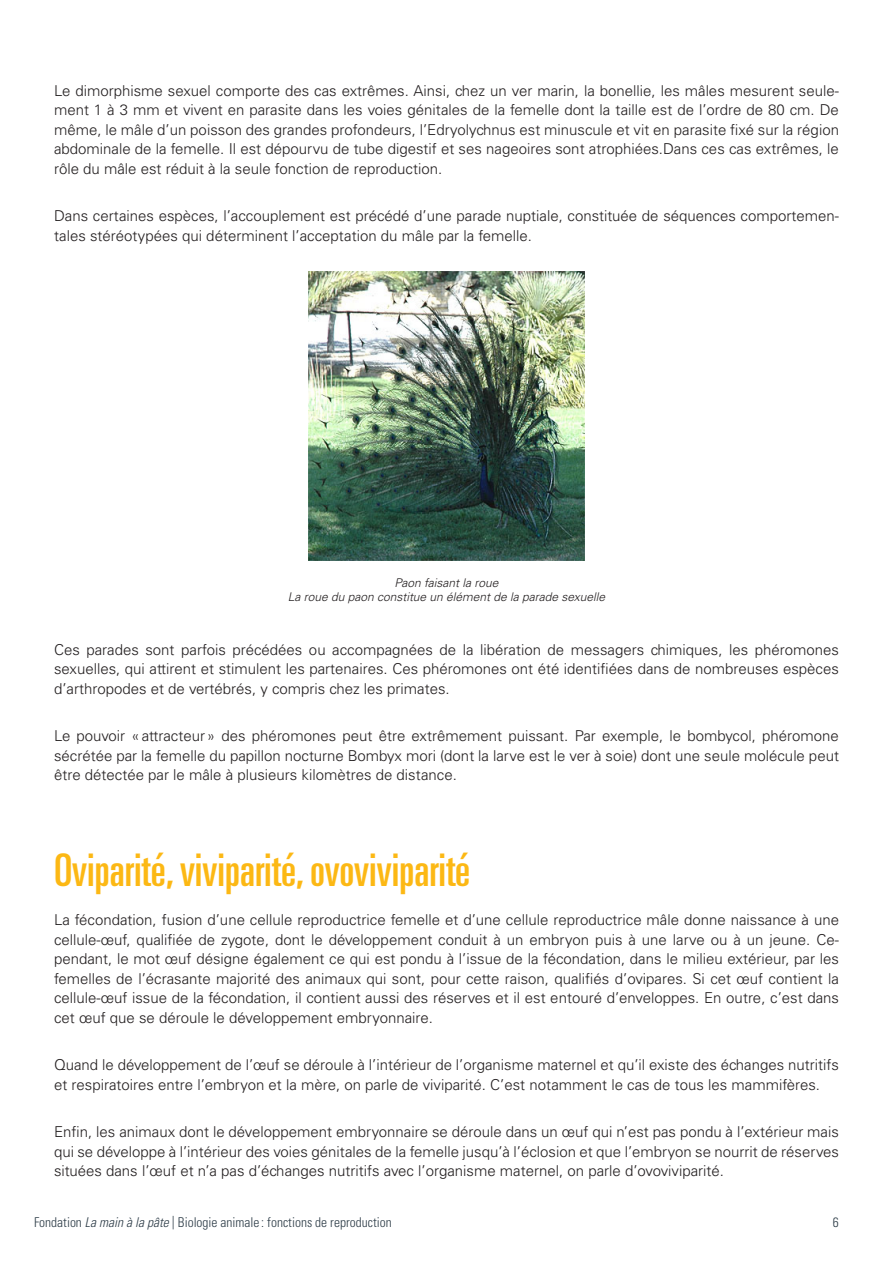
<style>
.page{position:relative;width:893px;height:1263px;background:#fff}
.page>*{position:absolute;margin:0;border:0;box-sizing:border-box;transform-origin:0 0}
.Rappel_titre_brochur{font:ultra-condensed 45px "Univers LT Std";color:#fcb814}
.Texte_justifié{font:300 15px/19.5px "Univers LT Std";color:#231f20;text-align:justify}
.t1{font:300 condensed 13.5px "Univers LT Std";color:#2e3d48}
.Légendes{font:italic 300 12px "Univers LT Std";color:#231f20}
.s1{font-style:italic}
</style>
<div class="page">
<img style="left:308px;top:271px;width:276px;height:290px">
<p class="Texte_justifié" style="left:54px;top:81px;width:786px">Le dimorphisme sexuel comporte des cas extrêmes. Ainsi, chez un ver marin, la bonellie, les mâles mesurent seule&shy;ment 1 à 3 mm et vivent en parasite dans les voies génitales de la femelle dont la taille est de l’ordre de 80 cm. De même, le mâle d’un poisson des grandes profondeurs, l’Edryolychnus est minuscule et vit en parasite fixé sur la région abdominale de la femelle. Il est dépourvu de tube digestif et ses nageoires sont atrophiées.Dans ces cas extrêmes, le rôle du mâle est réduit à la seule fonction de reproduction.</p>
<p class="Texte_justifié" style="left:54px;top:206px;width:786px">Dans certaines espèces, l’accouplement est précédé d’une parade nuptiale, constituée de séquences comportemen&shy;tales stéréotypées qui déterminent l’acceptation du mâle par la femelle.</p>
<p class="Légendes" style="left:394px;top:575px;width:106px">Paon faisant la roue</p>
<p class="Légendes" style="left:288px;top:589px;width:319px">La roue du paon constitue un élément de la parade sexuelle</p>
<p class="Texte_justifié" style="left:54px;top:640px;width:786px">Ces parades sont parfois précédées ou accompagnées de la libération de messagers chimiques, les phéromones sexuelles, qui attirent et stimulent les partenaires. Ces phéromones ont été identifiées dans de nombreuses espèces d’arthropodes et de vertébrés, y compris chez les primates.</p>
<p class="Texte_justifié" style="left:54px;top:726px;width:786px">Le pouvoir «attracteur» des phéromones peut être extrêmement puissant. Par exemple, le bombycol, phéromone sécrétée par la femelle du papillon nocturne Bombyx mori (dont la larve est le ver à soie) dont une seule molécule peut être détectée par le mâle à plusieurs kilomètres de distance.</p>
<p class="Rappel_titre_brochur" style="left:54px;top:844px;width:418px">Oviparité, viviparité, ovoviviparité</p>
<p class="Texte_justifié" style="left:54px;top:910px;width:786px">La fécondation, fusion d’une cellule reproductrice femelle et d’une cellule reproductrice mâle donne naissance à une cellule-œuf, qualifiée de zygote, dont le développement conduit à un embryon puis à une larve ou à un jeune. Ce&shy;pendant, le mot œuf désigne également ce qui est pondu à l’issue de la fécondation, dans le milieu extérieur, par les femelles de l’écrasante majorité des animaux qui sont, pour cette raison, qualifiés d’ovipares. Si cet œuf contient la cellule-œuf issue de la fécondation, il contient aussi des réserves et il est entouré d’enveloppes. En outre, c’est dans cet œuf que se déroule le développement embryonnaire.</p>
<p class="Texte_justifié" style="left:54px;top:1055px;width:786px">Quand le développement de l’œuf se déroule à l’intérieur de l’organisme maternel et qu’il existe des échanges nutritifs et respiratoires entre l’embryon et la mère, on parle de viviparité. C’est notamment le cas de tous les mammifères.</p>
<p class="Texte_justifié" style="left:54px;top:1122px;width:786px">Enfin, les animaux dont le développement embryonnaire se déroule dans un œuf qui n’est pas pondu à l’extérieur mais qui se développe à l’intérieur des voies génitales de la femelle jusqu’à l’éclosion et que l’embryon se nourrit de réserves situées dans l’œuf et n’a pas d’échanges nutritifs avec l’organisme maternel, on parle d’ovoviviparité.</p>
<p class="t1" style="left:34px;top:1214px;width:359px">Fondation <span class="s1">La main à la pâte</span> | Biologie animale : fonctions de reproduction</p>
<p class="t1" style="left:833px;top:1214px;width:7px">6</p>
</div>
